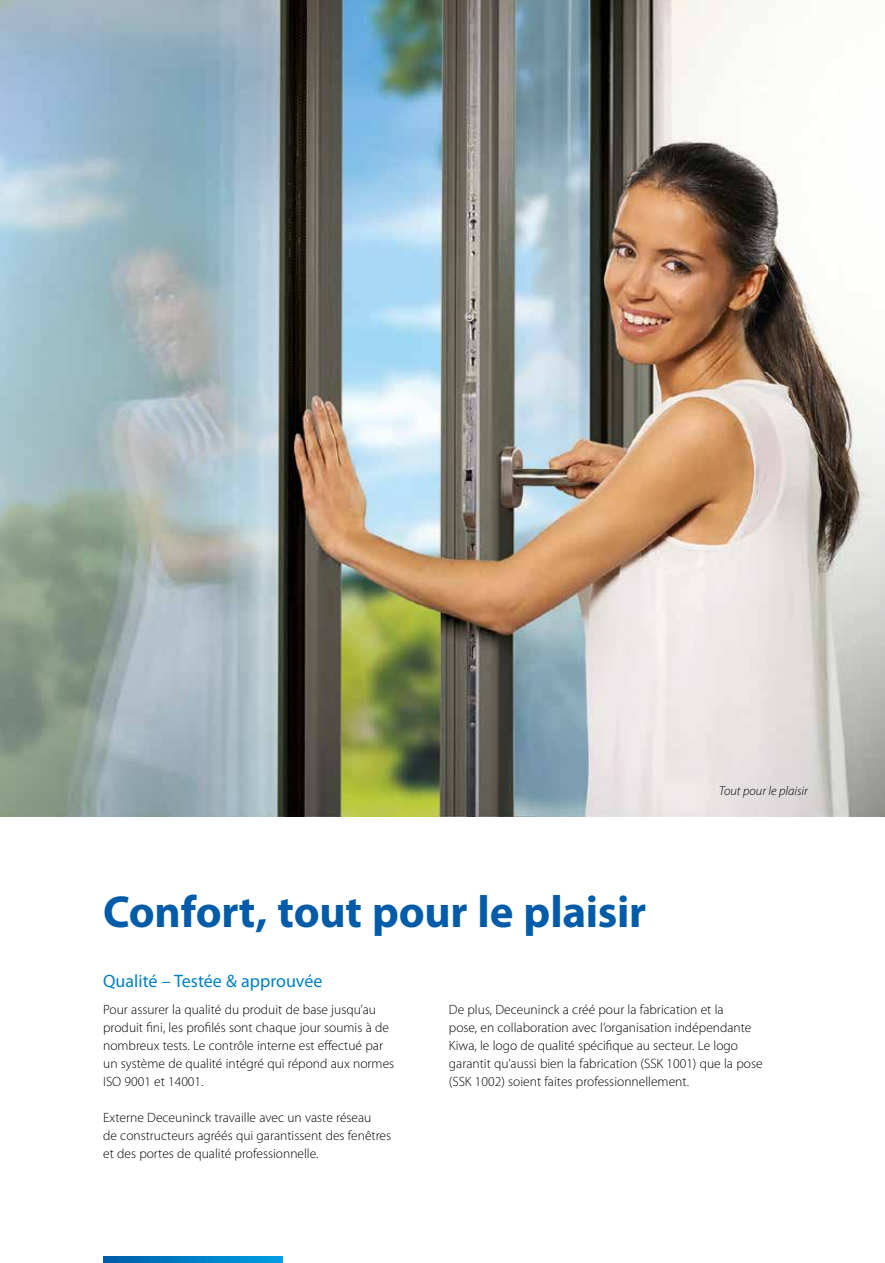
<style>
.page{position:relative;width:885px;height:1263px;background:#fff}
.page>*{position:absolute;margin:0;border:0;box-sizing:border-box;transform-origin:0 0}
.t1{font:700 45px "Myriad Pro";letter-spacing:-.005em;color:#005ba9}
.t2{font:18px "Myriad Pro";color:#0080c7}
.t3{font:300 13.5px/18px "Myriad Pro";color:#000}
.t4{font:italic 300 12.75px "Myriad Pro";color:#000}
</style>
<div class="page">
<img style="left:0;top:0;width:884px;height:816px">
<svg style="left:103px;top:1256px;width:179px;height:7px"></svg>
<h1 class="t1" style="left:103px;top:882px;width:544px">Confort, tout pour le plaisir</h1>
<h2 class="t2" style="left:103px;top:969px;width:221px">Qualité – Testée &amp; approuvée</h2>
<p class="t4" style="left:719px;top:783px;width:90px">Tout pour le plaisir</p>
<p class="t3" style="left:103px;top:1000px;width:292px">Pour assurer la qualité du produit de base jusqu’au produit fini, les profilés sont chaque jour soumis à de nombreux tests. Le contrôle interne est effectué par un système de qualité intégré qui répond aux normes ISO 9001 et 14001.</p>
<p class="t3" style="left:103px;top:1108px;width:289px">Externe Deceuninck travaille avec un vaste réseau<br>de constructeurs agréés qui garantissent des fenêtres et des portes de qualité professionnelle.</p>
<p class="t3" style="left:449px;top:1000px;width:315px">De plus, Deceuninck a créé pour la fabrication et la<br>pose, en collaboration avec l’organisation indépendante Kiwa, le logo de qualité spécifique au secteur. Le logo garantit qu’aussi bien la fabrication (SSK 1001) que la pose (SSK 1002) soient faites professionnellement.</p>
</div>
